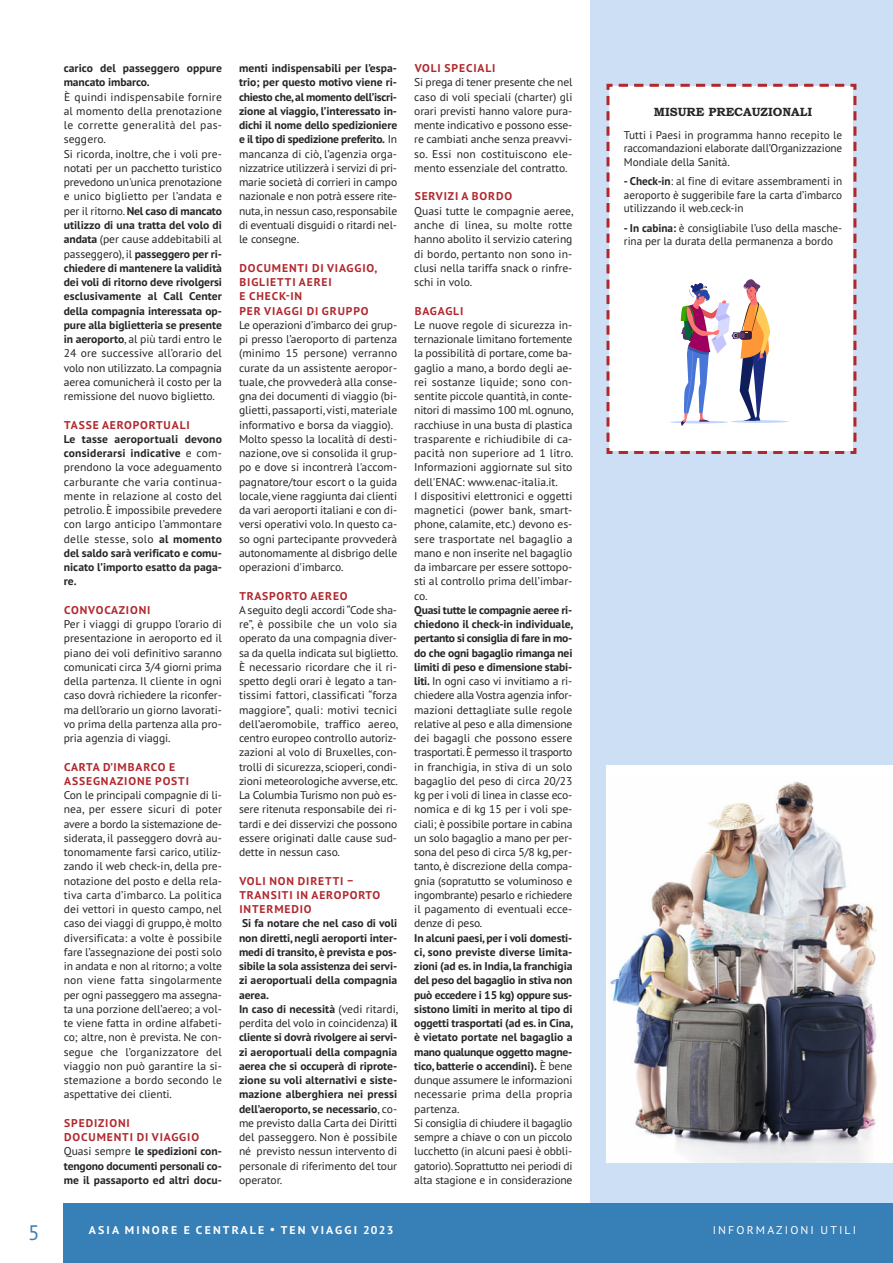
<style>
.page{position:relative;width:893px;height:1263px;background:#fff}
.page>*{position:absolute;margin:0;border:0;box-sizing:border-box;transform-origin:0 0}
.t1{font:21px "PT Sans";color:#3b7fb5}
.t2{font:700 12px "Bookman Old Style";letter-spacing:-.005em;color:#272526}
.t3{font:11.25px/14.2px "PT Sans";letter-spacing:-.005em;color:#272526;text-align:justify}
.t4{font:700 11.25px/14.2px "PT Sans";letter-spacing:-.005em;color:#272526}
.t5{font:700 11.25px/14.2px "PT Sans";letter-spacing:.075em;color:#b0282e}
.t6{font:700 11.25px "PT Sans";letter-spacing:.18em;color:#fff;scale:1.05 1}
.t7{font:11.25px "PT Sans";letter-spacing:.18em;color:#fff;scale:1.05 1}
.s1{font-weight:700}
.s2{color:#b0282e}
.s3{font-weight:400}
</style>
<div class="page">
<div style="left:590px;top:0;width:303px;height:1206px;background:#cddff4"></div>
<div style="left:63px;top:1203px;width:830px;height:60px;background:#377fb7"></div>
<div style="left:606px;top:765px;width:287px;height:397px;background:#fff"></div>
<img style="left:610px;top:781px;width:268px;height:381px">
<svg style="left:606px;top:83px;width:251px;height:371px;background:#f4eff1"></svg>
<h1 class="t1" style="left:28px;top:1225px;width:13px">5</h1>
<p class="t4" style="left:64px;top:62px;width:160px">carico del passeggero oppure mancato imbarco.</p>
<p class="t3" style="left:64px;top:91px;width:160px;text-align:left">È quindi indispensabile fornire al momento della prenotazione le corrette generalità del pas&shy;seggero.<br>Si ricorda, inoltre, che i voli pre&shy;notati per un pacchetto turistico prevedono un'unica prenotazione e unico biglietto per l’andata e per il ritorno. <span class="s1">Nel caso di mancato utilizzo di una tratta del volo di andata</span> (per cause addebitabili al passeggero), il <span class="s1">passeggero per ri&shy;chiedere di mantenere la validità dei voli di ritorno deve rivolgersi esclusivamente al Call Center della compagnia interessata op&shy;pure alla biglietteria se presente in aeroporto</span>, al più tardi entro le<br>24 ore successive all’orario del volo non utilizzato. La compagnia aerea comunicherà il costo per la remissione del nuovo biglietto.</p>
<p class="t5" style="left:64px;top:419px;width:127px">TASSE AEROPORTUALI</p>
<p class="t3" style="left:64px;top:433px;width:160px"><span class="s1">Le tasse aeroportuali devono considerarsi indicative</span> e com&shy;prendono la voce adeguamento carburante che varia continua&shy;mente in relazione al costo del petrolio. È impossibile prevedere con largo anticipo l’ammontare delle stesse, solo <span class="s1">al momento del saldo sarà verificato e comu&shy;nicato l’importo esatto da paga&shy;re.</span></p>
<p class="t5" style="left:64px;top:604px;width:88px">CONVOCAZIONI</p>
<p class="t3" style="left:64px;top:618px;width:160px">Per i viaggi di gruppo l’orario di presentazione in aeroporto ed il piano dei voli definitivo saranno comunicati circa 3/4 giorni prima della partenza. Il cliente in ogni caso dovrà richiedere la riconfer&shy;ma dell’orario un giorno lavorati&shy;vo prima della partenza alla pro&shy;pria agenzia di viaggi.</p>
<p class="t5" style="left:64px;top:761px;width:126px">CARTA D’IMBARCO E<br>ASSEGNAZIONE POSTI</p>
<p class="t3" style="left:64px;top:789px;width:160px">Con le principali compagnie di li&shy;nea, per essere sicuri di poter avere a bordo la sistemazione de&shy;siderata, il passeggero dovrà au&shy;tonomamente farsi carico, utiliz&shy;zando il web check-in, della pre&shy;notazione del posto e della rela&shy;tiva carta d’imbarco. La politica dei vettori in questo campo, nel caso dei viaggi di gruppo, è molto diversificata: a volte è possibile fare l’assegnazione dei posti solo in andata e non al ritorno; a volte non viene fatta singolarmente per ogni passeggero ma assegna&shy;ta una porzione dell’aereo; a vol&shy;te viene fatta in ordine alfabeti&shy;co; altre, non è prevista. Ne con&shy;segue che l’organizzatore del viaggio non può garantire la si&shy;stemazione a bordo secondo le aspettative dei clienti.</p>
<p class="t4" style="left:64px;top:1117px;width:160px"><span class="s2">SPEDIZIONI<br>DOCUMENTI DI VIAGGIO<br></span><span class="s3">Quasi sempre</span> le spedizioni con&shy;tengono documenti personali co&shy;me il passaporto ed altri docu-</p>
<p class="t3" style="left:239px;top:62px;width:160px"><span class="s1">menti indispensabili per l’espa&shy;trio; per questo motivo viene ri&shy;chiesto che, al momento dell’iscri&shy;zione al viaggio, l’interessato in&shy;dichi il nome dello spedizioniere e il tipo di spedizione preferito.</span> In mancanza di ciò, l’agenzia orga&shy;nizzatrice utilizzerà i servizi di pri&shy;marie società di corrieri in campo nazionale e non potrà essere rite&shy;nuta, in nessun caso, responsabile di eventuali disguidi o ritardi nel&shy;le consegne.</p>
<p class="t5" style="left:239px;top:262px;width:139px">DOCUMENTI DI VIAGGIO,<br>BIGLIETTI AEREI<br>E CHECK-IN<br>PER VIAGGI DI GRUPPO</p>
<p class="t3" style="left:239px;top:319px;width:160px;text-align:left">Le operazioni d’imbarco dei grup&shy;pi presso l’aeroporto di partenza (minimo 15 persone) verranno curate da un assistente aeropor&shy;tuale, che provvederà alla conse&shy;gna dei documenti di viaggio (bi&shy;glietti, passaporti, visti, materiale informativo e borsa da viaggio).<br>Molto spesso la località di desti&shy;nazione, ove si consolida il grup&shy;po e dove si incontrerà l'accom&shy;pagnatore/tour escort o la guida locale, viene raggiunta dai clienti da vari aeroporti italiani e con di&shy;versi operativi volo. In questo ca&shy;so ogni partecipante provvederà autonomamente al disbrigo delle operazioni d'imbarco.</p>
<p class="t5" style="left:239px;top:590px;width:110px">TRASPORTO AEREO</p>
<p class="t3" style="left:239px;top:604px;width:161px;text-align:left">A seguito degli accordi “Code sha&shy;re”, è possibile che un volo sia operato da una compagnia diver&shy;sa da quella indicata sul biglietto.<br>È necessario ricordare che il ri&shy;spetto degli orari è legato a tan&shy;tissimi fattori, classificati “forza maggiore”, quali: motivi tecnici dell’aeromobile, traffico aereo, centro europeo controllo autoriz&shy;zazioni al volo di Bruxelles, con&shy;trolli di sicurezza, scioperi, condi&shy;zioni meteorologiche avverse, etc.<br>La Columbia Turismo non può es&shy;sere ritenuta responsabile dei ri&shy;tardi e dei disservizi che possono essere originati dalle cause sud&shy;dette in nessun caso.</p>
<p class="t5" style="left:239px;top:875px;width:142px">VOLI NON DIRETTI –<br>TRANSITI IN AEROPORTO<br>INTERMEDIO</p>
<p class="t4" style="left:239px;top:917px;width:161px">Si fa notare che nel caso di voli non diretti, negli aeroporti inter&shy;medi di transito, è prevista e pos&shy;sibile la sola assistenza dei servi&shy;zi aeroportuali della compagnia aerea.<br>In caso di necessità <span class="s3">(vedi ritardi, perdita del volo in coincidenza)</span> il cliente si dovrà rivolgere ai servi&shy;zi aeroportuali della compagnia aerea che si occuperà di riprote&shy;zione su voli alternativi e siste&shy;mazione alberghiera nei pressi dell’aeroporto, se necessario<span class="s3">, co&shy;me previsto dalla Carta dei Diritti del passeggero. Non è possibile né previsto nessun intervento di personale di riferimento del tour operator.</span></p>
<p class="t5" style="left:415px;top:62px;width:82px">VOLI SPECIALI</p>
<p class="t3" style="left:414px;top:77px;width:160px">Si prega di tener presente che nel caso di voli speciali (charter) gli orari previsti hanno valore pura&shy;mente indicativo e possono esse&shy;re cambiati anche senza preavvi&shy;so. Essi non costituiscono ele&shy;mento essenziale del contratto.</p>
<p class="t5" style="left:415px;top:191px;width:99px">SERVIZI A BORDO</p>
<p class="t3" style="left:414px;top:205px;width:161px">Quasi tutte le compagnie aeree, anche di linea, su molte rotte hanno abolito il servizio catering di bordo, pertanto non sono in&shy;clusi nella tariffa snack o rinfre&shy;schi in volo.</p>
<p class="t5" style="left:415px;top:305px;width:50px">BAGAGLI</p>
<p class="t3" style="left:414px;top:319px;width:161px;text-align:left">Le nuove regole di sicurezza in&shy;ternazionale limitano fortemente la possibilità di portare, come ba&shy;gaglio a mano, a bordo degli ae&shy;rei sostanze liquide; sono con&shy;sentite piccole quantità, in conte&shy;nitori di massimo 100 ml. ognuno, racchiuse in una busta di plastica trasparente e richiudibile di ca&shy;pacità non superiore ad 1 litro.<br>Informazioni aggiornate sul sito dell'ENAC: www.enac-italia.it.<br>I dispositivi elettronici e oggetti magnetici (power bank, smart&shy;phone, calamite, etc.) devono es&shy;sere trasportate nel bagaglio a mano e non inserite nel bagaglio da imbarcare per essere sottopo&shy;sti al controllo prima dell’imbar&shy;co.</p>
<p class="t3" style="left:414px;top:604px;width:161px"><span class="s1">Quasi tutte le compagnie aeree ri&shy;chiedono il check-in individuale, pertanto si consiglia di fare in mo&shy;do che ogni bagaglio rimanga nei limiti di peso e dimensione stabi&shy;liti.</span> In ogni caso vi invitiamo a ri&shy;chiedere alla Vostra agenzia infor&shy;mazioni dettagliate sulle regole relative al peso e alla dimensione dei bagagli che possono essere trasportati. È permesso il trasporto in franchigia, in stiva di un solo bagaglio del peso di circa 20/23 kg per i voli di linea in classe eco&shy;nomica e di kg 15 per i voli spe&shy;ciali; è possibile portare in cabina un solo bagaglio a mano per per&shy;sona del peso di circa 5/8 kg, per&shy;tanto, è discrezione della compa&shy;gnia (sopratutto se voluminoso e ingombrante) pesarlo e richiedere il pagamento di eventuali ecce&shy;denze di peso.</p>
<p class="t4" style="left:414px;top:932px;width:160px">In alcuni paesi, per i voli domesti&shy;ci, sono previste diverse limita&shy;zioni (ad es. in India, la franchigia del peso del bagaglio in stiva non può eccedere i 15 kg) oppure sus&shy;sistono limiti in merito al tipo di oggetti trasportati (ad es. in Cina, è vietato portate nel bagaglio a mano qualunque oggetto magne&shy;tico, batterie o accendini). <span class="s3">È bene dunque assumere le informazioni necessarie prima della propria partenza.<br>Si consiglia di chiudere il bagaglio sempre a chiave o con un piccolo lucchetto (in alcuni paesi è obbli&shy;gatorio). Soprattutto nei periodi di alta stagione e in considerazione</span></p>
<p class="t2" style="left:654px;top:105px;width:160px">MISURE PRECAUZIONALI</p>
<p class="t3" style="left:624px;top:129px;width:220px;line-height:13.5px">Tutti i Paesi in programma hanno recepito le raccomandazioni elaborate dall’Organizzazione Mondiale della Sanità.</p>
<p class="t3" style="left:624px;top:176px;width:220px;line-height:13.5px"><span class="s1">- Check-in</span>: al fine di evitare assembramenti in aeroporto è suggeribile fare la carta d’imbarco utilizzando il web.ceck-in</p>
<p class="t3" style="left:624px;top:222px;width:220px;line-height:13.5px"><span class="s1">- In cabina:</span> è consigliabile l’uso della masche&shy;rina per la durata della permanenza a bordo</p>
<p class="t6" style="left:89px;top:1226px;width:291px">ASIA MINORE E CENTRALE • TEN VIAGGI 2023</p>
<p class="t7" style="left:713px;top:1226px;width:138px">INFORMAZIONI UTILI</p>
</div>
